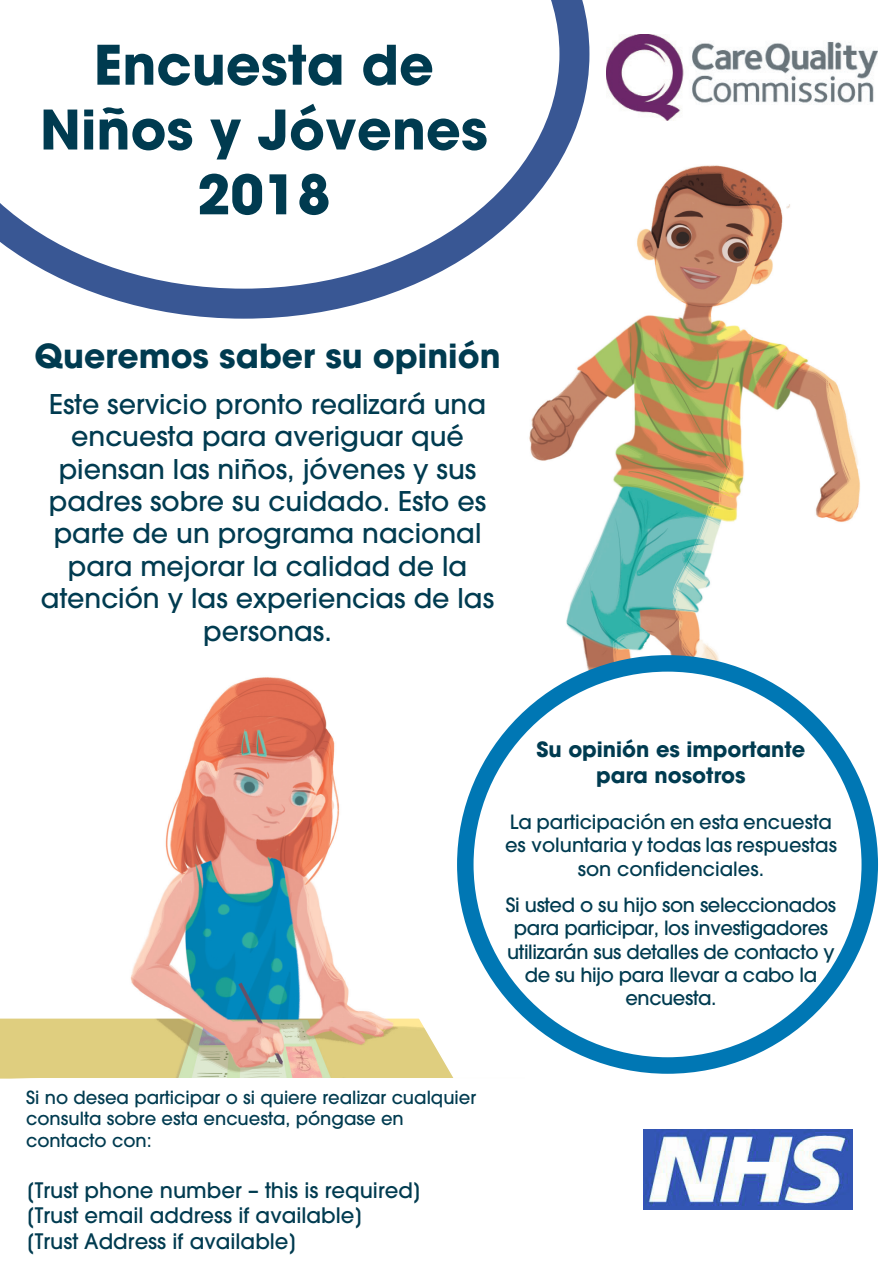
<style>
.page{position:relative;width:893px;height:1263px;background:#fff}
.page>*{position:absolute;margin:0;border:0;box-sizing:border-box;transform-origin:0 0}
.t1{font:700 54px/64.8px "ITC Avant Garde Std";color:#003b50;text-align:center}
.t2{font:700 33px "ITC Avant Garde Std";color:#003b50}
.t3{font:500 27px/32.4px "ITC Avant Garde Std";color:#003b50;text-align:center}
.t4{font:500 21.15px/25.5px "ITC Avant Garde Std";color:#003b50}
.t5{font:700 21px/25.2px "ITC Avant Garde Std";color:#003b50;text-align:center}
.t6{font:500 19.5px/23.4px "ITC Avant Garde Std";letter-spacing:-.02em;color:#003b50;text-align:center}
.t7{font:500 19.5px/23.4px "ITC Avant Garde Std";color:#003b50;text-align:center}
.t8{font:500 18px/21.6px "ITC Avant Garde Std";color:#003b50}
</style>
<div class="page">
<img style="left:0;top:677px;width:486px;height:402px">
<img style="left:429px;top:120px;width:431px;height:654px">
<svg style="left:0;top:0;width:589px;height:319px"></svg>
<img style="left:606px;top:34px;width:271px;height:86px">
<img style="left:644px;top:1129px;width:208px;height:80px">
<svg style="left:412px;top:935px;width:166px;height:144px"></svg>
<div style="left:465px;top:663px;width:405px;height:402px;background:#fff;border-radius:50%"></div>
<div style="left:457px;top:655px;width:421px;height:419px;border:16px solid #0077b4;border-radius:50%"></div>
<p class="t1" style="left:40px;top:32px;width:449px">Encuesta de<br>Niños y Jóvenes<br>2018</p>
<p class="t2" style="left:35px;top:334px;width:467px">Queremos saber su opinión</p>
<p class="t3" style="left:41px;top:387px;width:455px">Este servicio pronto realizará una encuesta para averiguar qué piensan las niños, jóvenes y sus padres sobre su cuidado. Esto es parte de un programa nacional para mejorar la calidad de la atención y las experiencias de las personas.</p>
<p class="t5" style="left:536px;top:737px;width:270px">Su opinión es importante para nosotros</p>
<p class="t7" style="left:505px;top:810px;width:333px">La participación en esta encuesta es voluntaria y todas las respuestas son confidenciales.</p>
<p class="t6" style="left:506px;top:893px;width:332px">Si usted o su hijo son seleccionados para participar, los investigadores utilizarán sus detalles de contacto y de su hijo para llevar a cabo la encuesta.</p>
<p class="t8" style="left:26px;top:1086px;width:451px">Si no desea participar o si quiere realizar cualquier consulta sobre esta encuesta, póngase en contacto con:</p>
<p class="t4" style="left:26px;top:1177px;width:397px">[Trust phone number – this is required] [Trust email address if available]<br>[Trust Address if available]</p>
</div>
